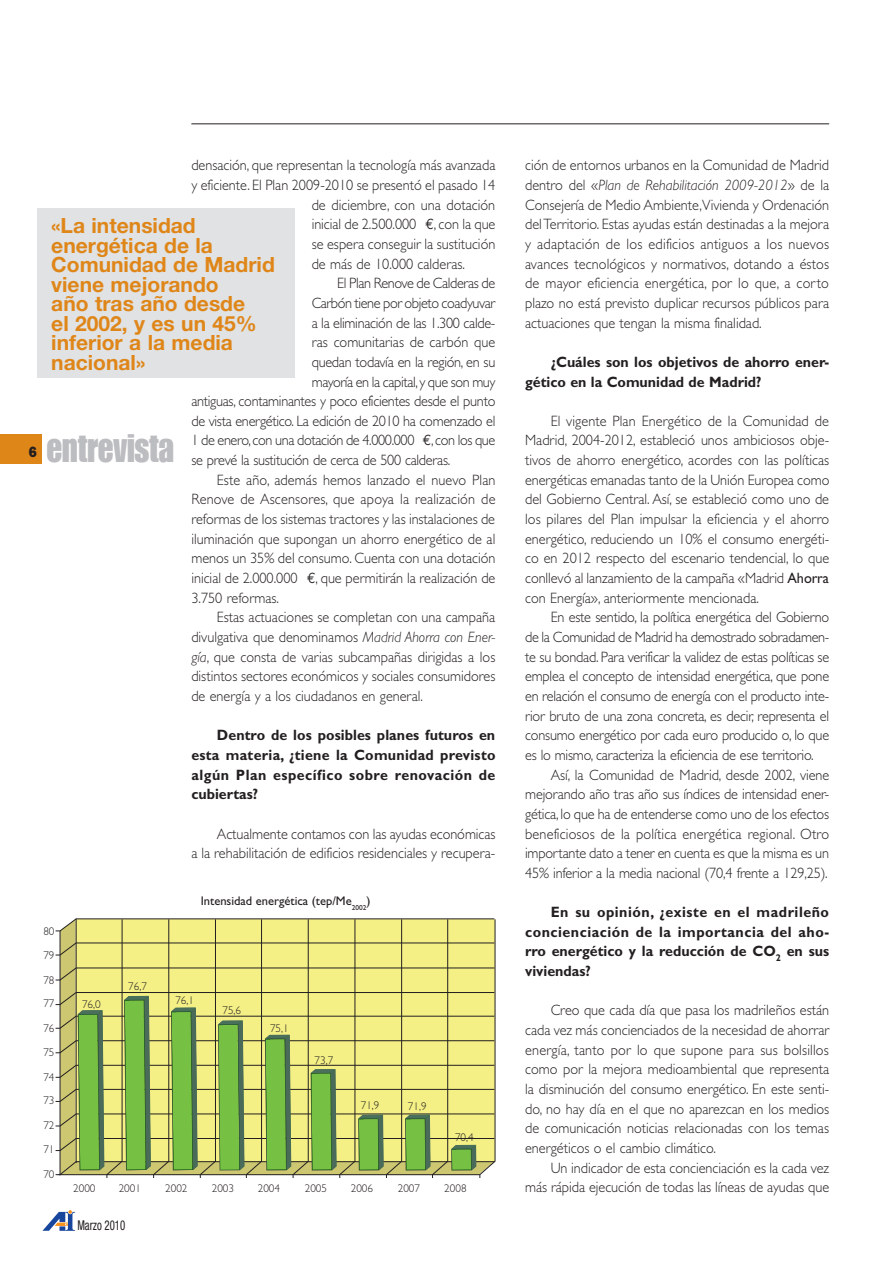
<style>
.page{position:relative;width:893px;height:1263px;background:#fff}
.page>*{position:absolute;margin:0;border:0;box-sizing:border-box;transform-origin:0 0}
.t1{font:39px "Impact";letter-spacing:-.01em;color:#bcbdc0;scale:.9 1}
.t2{font:700 21px/19.5px "Helvetica Neue";color:#df8619}
.t3{font:300 15px/19.6px "Gill Sans";color:#231f20;text-align:justify;scale:.95 1}
.t4{font:700 15px/19.6px "Gill Sans";color:#231f20;text-align:justify;scale:.95 1}
.t5{font:300 15px "Gill Sans";letter-spacing:-.02em;color:#231f20;scale:.95 1}
.t6{font:300 15px "Gill Sans";letter-spacing:-.025em;color:#231f20;scale:.95 1}
.t7{font:300 15px "Gill Sans";letter-spacing:-.03em;color:#231f20;scale:.95 1}
.t8{font:800 15px "Franklin Gothic";color:#231f20;scale:.9 1}
.t9{font:condensed 13.5px "Helvetica Neue";color:#231f20;scale:.8 1}
.t10{font:12.6px "Gill Sans";color:#231f20}
.t11{font:300 11.1px/23.7px "Gill Sans";color:#231f20}
.s1{font-family:"Euro Mono";font-weight:400}
.s2{font-style:italic}
.s3{font-weight:400}
</style>
<div class="page">
<div style="left:0;top:434px;width:42px;height:30px;background:#df8619"></div>
<hr style="left:191px;top:123px;width:638px;height:1px;background:#231f20">
<svg style="left:42px;top:1210px;width:33px;height:21px"></svg>
<svg style="left:55px;top:918px;width:440px;height:260px;background:#c6d173"></svg>
<hr style="left:60px;top:931px;width:1px;height:244px;background:#231f20">
<hr style="left:76px;top:919px;width:1px;height:244px;background:#231f20">
<hr style="left:59px;top:1174px;width:421px;height:1px;background:#231f20">
<div style="left:37px;top:209px;width:258px;height:169px;background:#e1e2e4"></div>
<p class="t3" style="left:191px;top:157px;width:322px">densación, que representan la tecnología más avanzada</p>
<p class="t3" style="left:191px;top:177px;width:322px">y eficiente. El Plan 2009-2010 se presentó el pasado 14</p>
<p class="t3" style="left:312px;top:196px;width:195px">de diciembre, con una dotación</p>
<p class="t3" style="left:312px;top:216px;width:195px">inicial de 2.500.000 <span class="s1">€</span>, con la que</p>
<p class="t3" style="left:312px;top:236px;width:195px">se espera conseguir la sustitución</p>
<p class="t3" style="left:312px;top:255px;width:163px">de más de 10.000 calderas.</p>
<p class="t6" style="left:337px;top:278px;width:168px">El Plan Renove de Calderas de</p>
<p class="t7" style="left:312px;top:298px;width:195px">Carbón tiene por objeto coadyuvar</p>
<p class="t5" style="left:312px;top:317px;width:195px">a la eliminación de las 1.300 calde-</p>
<p class="t3" style="left:312px;top:334px;width:195px">ras comunitarias de carbón que</p>
<p class="t5" style="left:312px;top:357px;width:195px">quedan todavía en la región, en su</p>
<p class="t6" style="left:312px;top:376px;width:195px">mayoría en la capital, y que son muy</p>
<p class="t5" style="left:191px;top:396px;width:322px">antiguas, contaminantes y poco eficientes desde el punto</p>
<p class="t5" style="left:191px;top:416px;width:321px">de vista energético. La edición de 2010 ha comenzado el</p>
<p class="t6" style="left:191px;top:435px;width:322px">1 de enero, con una dotación de 4.000.000 <span class="s1">€</span>, con los que</p>
<p class="t5" style="left:191px;top:455px;width:274px">se prevé la sustitución de cerca de 500 calderas.</p>
<p class="t3" style="left:217px;top:472px;width:295px">Este año, además hemos lanzado el nuevo Plan</p>
<p class="t3" style="left:191px;top:491px;width:322px">Renove de Ascensores, que apoya la realización de</p>
<p class="t3" style="left:191px;top:511px;width:321px">reformas de los sistemas tractores y las instalaciones de</p>
<p class="t3" style="left:191px;top:530px;width:322px">iluminación que supongan un ahorro energético de al</p>
<p class="t3" style="left:191px;top:550px;width:322px">menos un 35% del consumo. Cuenta con una dotación</p>
<p class="t3" style="left:191px;top:570px;width:322px">inicial de 2.000.000 <span class="s1">€</span>, que permitirán la realización de</p>
<p class="t3" style="left:191px;top:589px;width:94px">3.750 reformas.</p>
<p class="t3" style="left:217px;top:609px;width:295px">Estas actuaciones se completan con una campaña</p>
<p class="t3" style="left:191px;top:629px;width:322px">divulgativa que denominamos <span class="s2">Madrid Ahorra con Ener-</span></p>
<p class="t3" style="left:191px;top:648px;width:322px"><span class="s2">gía</span>, que consta de varias subcampañas dirigidas a los</p>
<p class="t3" style="left:191px;top:668px;width:321px">distintos sectores económicos y sociales consumidores</p>
<p class="t3" style="left:191px;top:688px;width:245px">de energía y a los ciudadanos en general.</p>
<p class="t4" style="left:191px;top:727px;width:322px;text-indent:26px">Dentro de los posibles planes futuros en esta materia, ¿tiene la Comunidad previsto algún Plan específico sobre renovación de cubiertas?</p>
<p class="t3" style="left:191px;top:825px;width:322px;text-align:right">Actualmente contamos con las ayudas económicas<br>a la rehabilitación de edificios residenciales y recupera-</p>
<h2 class="t2" style="left:51px;top:218px;width:225px">«La intensidad energética de la<br>Comunidad de Madrid viene mejorando<br>año tras año desde<br>el 2002, y es un 45% inferior a la media nacional»</h2>
<p class="t8" style="left:29px;top:446px;width:10px">6</p>
<h1 class="t1" style="left:47px;top:434px;width:143px">entrevista</h1>
<p class="t11" style="left:43px;top:921px;width:13px">80<br>79</p>
<p class="t11" style="left:43px;top:969px;width:13px">78<br>77</p>
<p class="t11" style="left:43px;top:1017px;width:13px;line-height:24.2px">76<br>75</p>
<p class="t11" style="left:43px;top:1066px;width:13px">74<br>73</p>
<p class="t11" style="left:43px;top:1114px;width:13px;line-height:24.2px">72<br>71</p>
<p class="t11" style="left:43px;top:1163px;width:13px">70</p>
<p class="t10" style="left:201px;top:897px;width:171px">Intensidad energética (tep/Me<sub>2002</sub>)</p>
<p class="t11" style="left:82px;top:993px;width:20px">76,0</p>
<p class="t11" style="left:128px;top:976px;width:20px">76,7</p>
<p class="t11" style="left:175px;top:990px;width:20px">76,1</p>
<p class="t11" style="left:73px;top:1177px;width:24px">2000</p>
<p class="t11" style="left:119px;top:1177px;width:24px">2001</p>
<p class="t11" style="left:165px;top:1177px;width:24px">2002</p>
<p class="t9" style="left:77px;top:1220px;width:61px">Marzo 2010</p>
<p class="t11" style="left:223px;top:999px;width:20px">75,6</p>
<p class="t11" style="left:270px;top:1018px;width:20px">75,1</p>
<p class="t11" style="left:315px;top:1049px;width:20px">73,7</p>
<p class="t11" style="left:361px;top:1094px;width:20px">71,9</p>
<p class="t11" style="left:408px;top:1095px;width:20px">71,9</p>
<p class="t11" style="left:455px;top:1127px;width:20px">70,4</p>
<p class="t11" style="left:212px;top:1177px;width:24px">2003</p>
<p class="t11" style="left:258px;top:1177px;width:24px">2004</p>
<p class="t11" style="left:305px;top:1177px;width:24px">2005</p>
<p class="t11" style="left:351px;top:1177px;width:24px">2006</p>
<p class="t11" style="left:398px;top:1177px;width:24px">2007</p>
<p class="t11" style="left:444px;top:1177px;width:24px">2008</p>
<p class="t3" style="left:525px;top:157px;width:322px">ción de entornos urbanos en la Comunidad de Madrid dentro del «<span class="s2">Plan de Rehabilitación 2009-2012</span>» de la Consejería de Medio Ambiente,Vivienda y Ordenación del Territorio. Estas ayudas están destinadas a la mejora y adaptación de los edificios antiguos a los nuevos avances tecnológicos y normativos, dotando a éstos de mayor eficiencia energética, por lo que, a corto plazo no está previsto duplicar recursos públicos para actuaciones que tengan la misma finalidad.</p>
<p class="t4" style="left:525px;top:354px;width:321px;text-indent:26px">¿Cuáles son los objetivos de ahorro ener&shy;gético en la Comunidad de Madrid?</p>
<p class="t3" style="left:525px;top:413px;width:322px;text-indent:26px">El vigente Plan Energético de la Comunidad de Madrid, 2004-2012, estableció unos ambiciosos obje&shy;tivos de ahorro energético, acordes con las políticas energéticas emanadas tanto de la Unión Europea como del Gobierno Central. Así, se estableció como uno de los pilares del Plan impulsar la eficiencia y el ahorro energético, reduciendo un 10% el consumo energéti&shy;co en 2012 respecto del escenario tendencial, lo que conllevó al lanzamiento de la campaña «Madrid <span class="s3">Ahorra </span>con Energía», anteriormente mencionada.</p>
<p class="t3" style="left:525px;top:609px;width:322px;text-indent:26px">En este sentido, la política energética del Gobierno de la Comunidad de Madrid ha demostrado sobradamen&shy;te su bondad. Para verificar la validez de estas políticas se emplea el concepto de intensidad energética, que pone en relación el consumo de energía con el producto inte&shy;rior bruto de una zona concreta, es decir, representa el consumo energético por cada euro producido o, lo que es lo mismo, caracteriza la eficiencia de ese territorio.</p>
<p class="t3" style="left:525px;top:766px;width:322px;text-indent:26px">Así, la Comunidad de Madrid, desde 2002, viene mejorando año tras año sus índices de intensidad ener&shy;gética, lo que ha de entenderse como uno de los efectos beneficiosos de la política energética regional. Otro importante dato a tener en cuenta es que la misma es un 45% inferior a la media nacional (70,4 frente a 129,25).</p>
<p class="t4" style="left:525px;top:904px;width:322px;text-indent:26px">En su opinión, ¿existe en el madrileño concienciación de la importancia del aho&shy;rro energético y la reducción de CO<sub>2</sub> en sus viviendas?</p>
<p class="t3" style="left:525px;top:1002px;width:322px;text-indent:26px">Creo que cada día que pasa los madrileños están cada vez más concienciados de la necesidad de ahorrar energía, tanto por lo que supone para sus bolsillos como por la mejora medioambiental que representa la disminución del consumo energético. En este senti&shy;do, no hay día en el que no aparezcan en los medios de comunicación noticias relacionadas con los temas energéticos o el cambio climático.</p>
<p class="t3" style="left:525px;top:1159px;width:322px;text-align:right">Un indicador de esta concienciación es la cada vez más rápida ejecución de todas las líneas de ayudas que</p>
</div>
